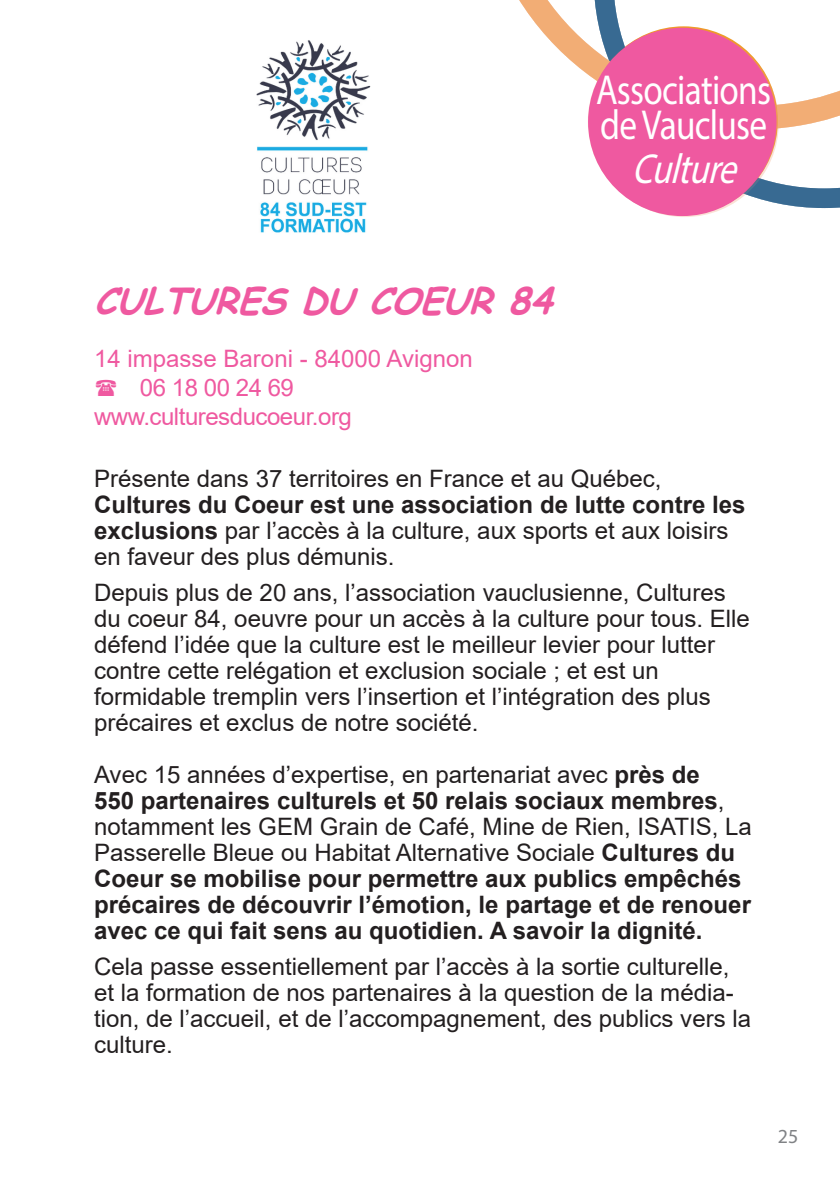
<style>
.page{position:relative;width:840px;height:1191px;background:#fff}
.page>*{position:absolute;margin:0;border:0;box-sizing:border-box;transform-origin:0 0}
.t1{font:42px/35.8px "Myriad Pro";letter-spacing:-.02em;color:#fff;scale:.84 1}
.t2{font:italic 42px "Myriad Pro";color:#fff;scale:.84 1}
.t3{font:italic 700 36px "Comic Sans MS";color:#ef59a0}
.t4{font:24px/26px "Arial";color:#231f20}
.t5{font:700 24px/26px "Arial";color:#231f20}
.t6{font:24px "Arial";letter-spacing:-.02em;color:#ef59a0}
.t7{font:24px "Arial";color:#ef59a0}
.t8{font:20px "Myriad Pro";color:#808285}
.s1{font-weight:700}
.s2{font-weight:400}
</style>
<div class="page">
<svg style="left:644px;top:141px;width:195px;height:69px"></svg>
<svg style="left:519px;top:0;width:320px;height:141px"></svg>
<div style="left:587px;top:28px;width:189px;height:188px;background:#ef59a0;border-radius:50%"></div>
<img style="left:256px;top:40px;width:114px;height:193px">
<h1 class="t1" style="left:596px;top:71px;width:209px">Associations de Vaucluse</h1>
<h1 class="t2" style="left:631px;top:143px;width:140px">Culture</h1>
<h2 class="t3" style="left:94px;top:274px;width:473px">CULTURESDUCOEUR84</h2>
<p class="t7" style="left:94px;top:342px;width:380px">14 impasse Baroni - 84000 Avignon</p>
<p class="t6" style="left:140px;top:371px;width:155px">06 18 00 24 69</p>
<p class="t6" style="left:94px;top:400px;width:259px">www.culturesducoeur.org</p>
<p class="t4" style="left:94px;top:465px;width:568px">Présente dans 37 territoires en France et au Québec,</p>
<p class="t4" style="left:94px;top:491px;width:652px"><span class="s1">Cultures du Coeur est une association de lutte contre les exclusions</span> par l’accès à la culture, aux sports et aux loisirs en faveur des plus démunis.</p>
<p class="t4" style="left:94px;top:579px;width:657px">Depuis plus de 20 ans, l’association vauclusienne, Cultures du coeur 84, oeuvre pour un accès à la culture pour tous. Elle défend l’idée que la culture est le meilleur levier pour lutter contre cette relégation et exclusion sociale ; et est un formidable tremplin vers l’insertion et l’intégration des plus précaires et exclus de notre société.</p>
<p class="t5" style="left:94px;top:761px;width:659px"><span class="s2">Avec 15 années d’expertise, en partenariat avec</span> près de<br>550 partenaires culturels et 50 relais sociaux membres<span class="s2">, notamment les GEM Grain de Café, Mine de Rien, ISATIS, La Passerelle Bleue ou Habitat Alternative Sociale</span> Cultures du Coeur se mobilise pour permettre aux publics empêchés précaires de découvrir l’émotion, le partage et de renouer avec ce qui fait sens au quotidien. A savoir la dignité.</p>
<p class="t4" style="left:94px;top:953px;width:658px">Cela passe essentiellement par l’accès à la sortie culturelle, et la formation de nos partenaires à la question de la média&shy;tion, de l’accueil, et de l’accompagnement, des publics vers la culture.</p>
<p class="t8" style="left:777px;top:1124px;width:22px">25</p>
</div>
